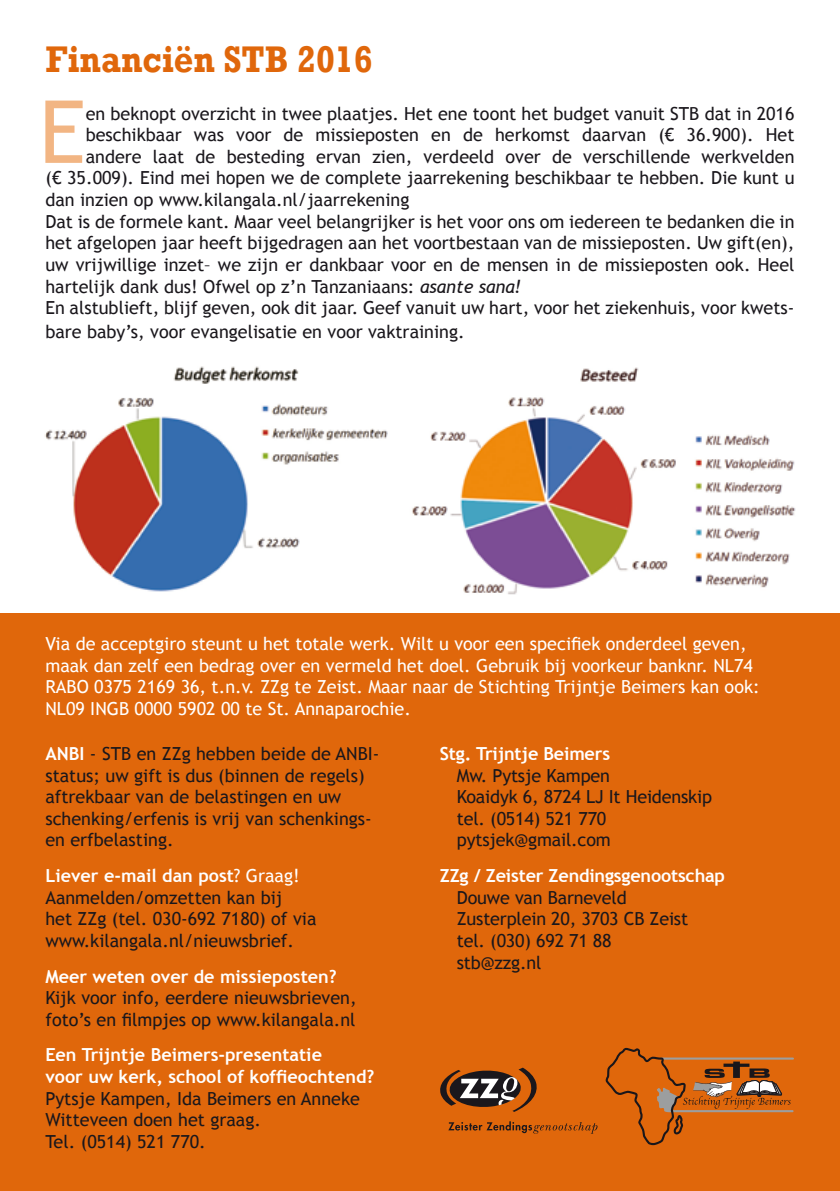
<style>
.page{position:relative;width:840px;height:1191px;background:#fff}
.page>*{position:absolute;margin:0;border:0;box-sizing:border-box;transform-origin:0 0}
.t1{font:87px "Trebuchet MS";color:#f2b583}
.t2{font:700 38px "Rockwell";color:#e0670b;scale:.9 1}
.t3{font:18px/21.6px "Trebuchet MS";color:#1a171c}
.t4{font:18px/21.6px "Trebuchet MS";color:#fff}
.t5{font:700 18px/21.6px "Trebuchet MS";color:#fff}
.s1{font-style:italic}
.s2{font-weight:700;color:#fff}
.s3{color:#fff}
</style>
<div class="page">
<div style="left:0;top:613px;width:839px;height:578px;background:#e0670b"></div>
<hr style="left:670px;top:1110px;width:123px;height:2px;background:#9c9e9f">
<hr style="left:660px;top:1057px;width:133px;height:2px;background:#9c9e9f">
<svg style="left:605px;top:1047px;width:185px;height:98px"></svg>
<svg style="left:448px;top:1121px;width:149px;height:12px"></svg>
<svg style="left:440px;top:1067px;width:97px;height:45px"></svg>
<img style="left:45px;top:366px;width:343px;height:226px">
<img style="left:412px;top:367px;width:384px;height:228px">
<h2 class="t2" style="left:45px;top:36px;width:365px">Financiën STB 2016</h2>
<h1 class="t1" style="left:39px;top:81px;width:48px">E</h1>
<p class="t3" style="left:86px;top:103px;width:710px">en beknopt overzicht in twee plaatjes. Het ene toont het budget vanuit STB dat in 2016</p>
<p class="t3" style="left:86px;top:124px;width:710px">beschikbaar was voor de missieposten en de herkomst daarvan (€ 36.900). Het</p>
<p class="t3" style="left:86px;top:146px;width:710px">andere laat de besteding ervan zien, verdeeld over de verschillende werkvelden</p>
<p class="t3" style="left:45px;top:167px;width:750px">(€ 35.009). Eind mei hopen we de complete jaarrekening beschikbaar te hebben. Die kunt u</p>
<p class="t3" style="left:45px;top:189px;width:365px">dan inzien op www.kilangala.nl/jaarrekening</p>
<p class="t3" style="left:45px;top:211px;width:750px">Dat is de formele kant. Maar veel belangrijker is het voor ons om iedereen te bedanken die in</p>
<p class="t3" style="left:45px;top:232px;width:750px">het afgelopen jaar heeft bijgedragen aan het voortbestaan van de missieposten. Uw gift(en),</p>
<p class="t3" style="left:45px;top:254px;width:750px">uw vrijwillige inzet– we zijn er dankbaar voor en de mensen in de missieposten ook. Heel</p>
<p class="t3" style="left:45px;top:275px;width:477px">hartelijk dank dus! Ofwel op z’n Tanzaniaans: <span class="s1">asante sana!</span></p>
<p class="t3" style="left:45px;top:297px;width:750px">En alstublieft, blijf geven, ook dit jaar. Geef vanuit uw hart, voor het ziekenhuis, voor kwets-</p>
<p class="t3" style="left:45px;top:321px;width:420px">bare baby’s, voor evangelisatie en voor vaktraining.</p>
<p class="t4" style="left:45px;top:633px;width:715px">Via de acceptgiro steunt u het totale werk. Wilt u voor een specifiek onderdeel geven, maak dan zelf een bedrag over en vermeld het doel. Gebruik bij voorkeur banknr. NL74<br>RABO 0375 2169 36, t.n.v. ZZg te Zeist. Maar naar de Stichting Trijntje Beimers kan ook:<br>NL09 INGB 0000 5902 00 te St. Annaparochie.</p>
<p class="t3" style="left:45px;top:743px;width:335px"><span class="s2">ANBI</span> - STB en ZZg hebben beide de ANBI&shy;status; uw gift is dus (binnen de regels) aftrekbaar van de belastingen en uw schenking/erfenis is vrij van schenkings&shy;en erfbelasting.</p>
<p class="t3" style="left:45px;top:865px;width:272px"><span class="s2">Liever e-mail dan post</span><span class="s3">? Graag!<br></span>Aanmelden/omzetten kan bij<br>het ZZg (tel. 030-692 7180) of via www.kilangala.nl/nieuwsbrief.</p>
<p class="t5" style="left:45px;top:965px;width:293px">Meer weten over de missieposten?</p>
<p class="t3" style="left:45px;top:987px;width:312px">Kijk voor info, eerdere nieuwsbrieven, foto’s en filmpjes op www.kilangala.nl</p>
<p class="t5" style="left:45px;top:1044px;width:330px">Een Trijntje Beimers-presentatie<br>voor uw kerk, school of koffieochtend?</p>
<p class="t3" style="left:45px;top:1087px;width:316px">Pytsje Kampen, Ida Beimers en Anneke<br>Witteveen doen het graag.<br>Tel. (0514) 521 770.</p>
<p class="t5" style="left:439px;top:743px;width:172px">Stg. Trijntje Beimers</p>
<p class="t3" style="left:456px;top:764px;width:257px">Mw. Pytsje Kampen<br>Koaidyk 6, 8724 LJ It Heidenskip tel. (0514) 521 770 pytsjek@gmail.com</p>
<p class="t5" style="left:439px;top:865px;width:286px">ZZg / Zeister Zendingsgenootschap</p>
<p class="t3" style="left:456px;top:886px;width:233px">Douwe van Barneveld<br>Zusterplein 20, 3703 CB Zeist tel. (030) 692 71 88 stb@zzg.nl</p>
</div>
